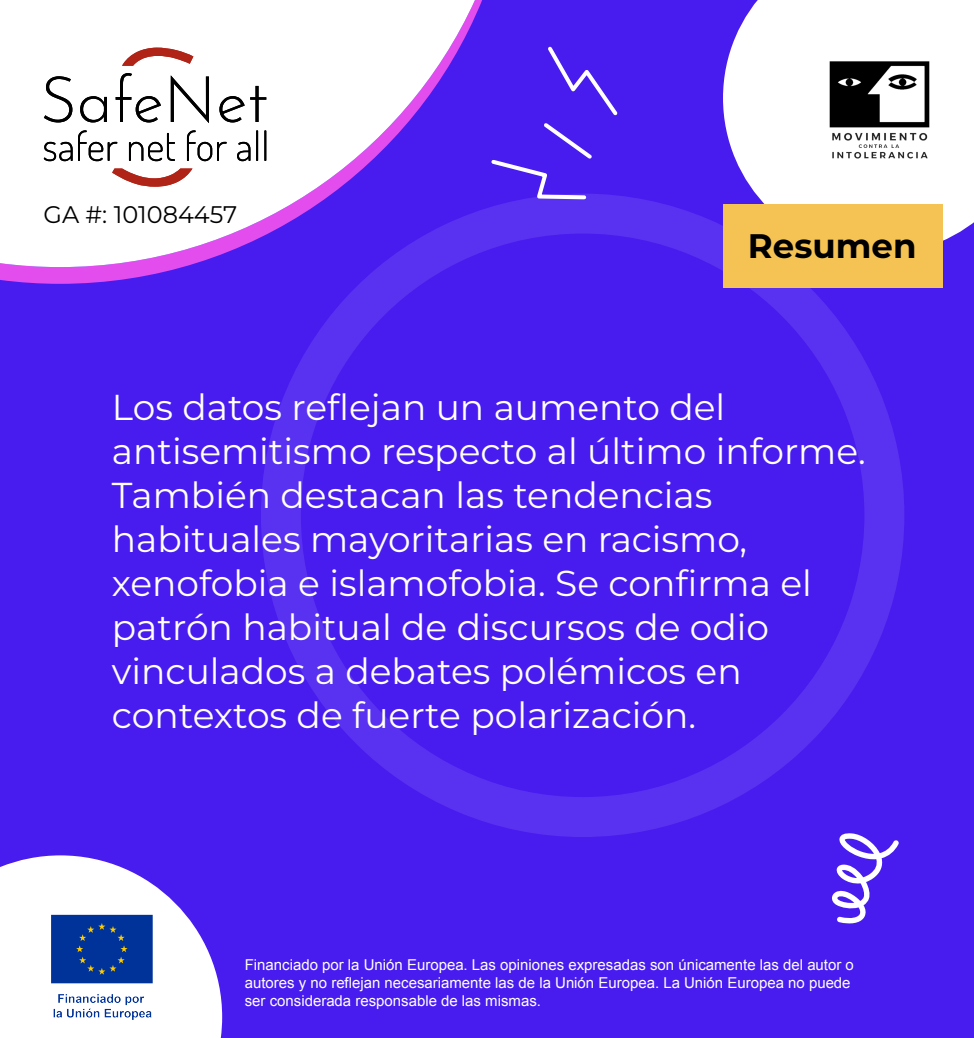
<style>
.page{position:relative;width:974px;height:1038px;background:#481bef}
.page>*{position:absolute;margin:0;border:0;box-sizing:border-box;transform-origin:0 0}
.t1{font:36px/44px "Montserrat";color:#fff}
.t2{font:700 34px "Montserrat";color:#000}
.t3{font:24px "Montserrat";color:#000}
.t4{font:15px/18px "Arial";color:#fff}
</style>
<div class="page">
<svg style="left:0;top:0;width:482px;height:284px"></svg>
<svg style="left:0;top:0;width:475px;height:267px;fill:#fff"></svg>
<svg style="left:44px;top:48px;width:222px;height:139px;background:#e1dbdb"></svg>
<div style="left:261px;top:194px;width:643px;height:643px;border:40px solid #fff;border-radius:50%"></div>
<svg style="left:723px;top:0;width:251px;height:241px;background:#f2effd"></svg>
<svg style="left:0;top:855px;width:222px;height:183px;fill:#fff"></svg>
<div style="left:723px;top:204px;width:220px;height:83px;background:#f5c354"></div>
<img style="left:39px;top:903px;width:126px;height:127px">
<svg style="left:491px;top:46px;width:130px;height:155px"></svg>
<svg style="left:832px;top:833px;width:67px;height:91px"></svg>
<img style="left:825px;top:56px;width:108px;height:108px">
<p class="t3" style="left:44px;top:198px;width:195px">GA #: 101084457</p>
<p class="t2" style="left:748px;top:224px;width:170px">Resumen</p>
<p class="t1" style="left:112px;top:384px;width:755px">Los datos reflejan un aumento del antisemitismo respecto al último informe.<br>También destacan las tendencias habituales mayoritarias en racismo, xenofobia e islamofobia. Se confirma el patrón habitual de discursos de odio vinculados a debates polémicos en contextos de fuerte polarización.</p>
<p class="t4" style="left:245px;top:956px;width:611px">Financiado por la Unión Europea. Las opiniones expresadas son únicamente las del autor o autores y no reflejan necesariamente las de la Unión Europea. La Unión Europea no puede ser considerada responsable de las mismas.</p>
</div>
